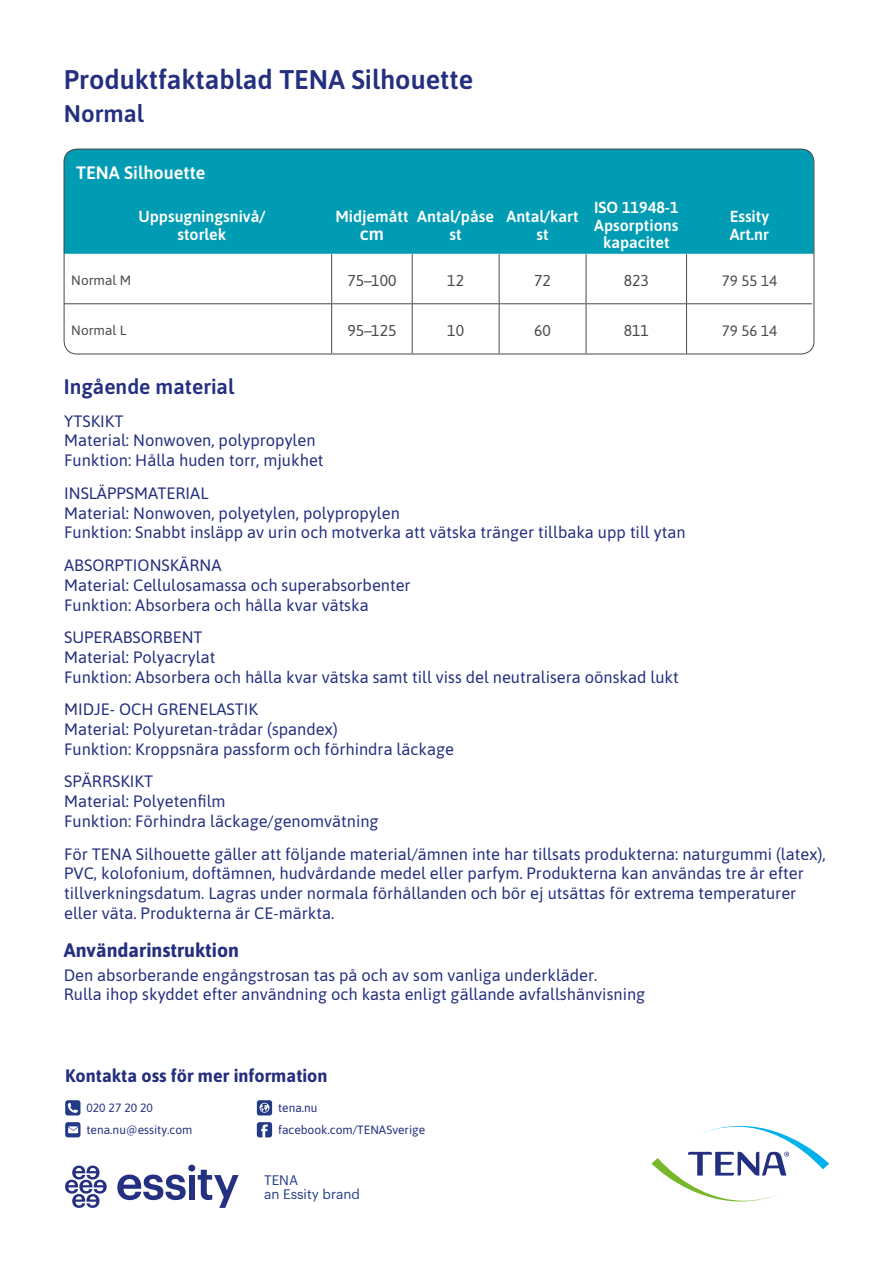
<style>
.page{position:relative;width:893px;height:1263px;background:#fff}
.page>*{position:absolute;margin:0;border:0;box-sizing:border-box;transform-origin:0 0}
.t1{font:600 27px "Asap";color:#242f7f}
.t2{font:600 24px "Asap";color:#242f7f}
.t3{font:600 21px "Asap";color:#242f7f}
.t4{font:700 19.5px "Asap";color:#242f7f}
.t5{font:700 18px "Asap";color:#242f7f}
.t6{font:600 18px "Asap";color:#fff}
.t7{font:16.5px/19.8px "Asap";color:#242f7f}
.t8{font:600 16.05px/17.4px "Asap";color:#fff;text-align:center}
.t9{font:15.75px "Asap";color:#4a4a49}
.t10{font:15px "Asap";color:#4a4a49}
.t11{font:13.5px/14.2px "Graphik";color:#213b86}
.t12{font:13.5px "Asap";color:#4a4a49}
.t13{font:12px/21.9px "Asap";color:#242f7f}
</style>
<div class="page">
<svg style="left:651px;top:1126px;width:178px;height:75px"></svg>
<div style="left:64px;top:149px;width:750px;height:105px;background:#009cb4"></div>
<hr style="left:64px;top:303px;width:267px;height:1px;background:#4a4a49">
<hr style="left:332px;top:303px;width:80px;height:1px;background:#4a4a49">
<hr style="left:413px;top:303px;width:86px;height:1px;background:#4a4a49">
<hr style="left:499px;top:303px;width:87px;height:1px;background:#4a4a49">
<hr style="left:586px;top:303px;width:100px;height:1px;background:#4a4a49">
<hr style="left:687px;top:303px;width:125px;height:1px;background:#4a4a49">
<hr style="left:331px;top:254px;width:1px;height:50px;background:#4a4a49">
<hr style="left:412px;top:254px;width:1px;height:50px;background:#4a4a49">
<hr style="left:499px;top:254px;width:1px;height:50px;background:#4a4a49">
<hr style="left:586px;top:254px;width:1px;height:50px;background:#4a4a49">
<hr style="left:686px;top:254px;width:1px;height:50px;background:#4a4a49">
<hr style="left:331px;top:304px;width:1px;height:49px;background:#4a4a49">
<hr style="left:412px;top:304px;width:1px;height:49px;background:#4a4a49">
<hr style="left:499px;top:304px;width:1px;height:49px;background:#4a4a49">
<hr style="left:586px;top:304px;width:1px;height:49px;background:#4a4a49">
<hr style="left:686px;top:304px;width:1px;height:49px;background:#4a4a49">
<div style="left:64px;top:149px;width:750px;height:205px;border:1px solid #4a4a49;border-radius:13px"></div>
<svg style="left:65px;top:1100px;width:15px;height:15px"></svg>
<svg style="left:65px;top:1122px;width:15px;height:15px"></svg>
<div style="left:257px;top:1100px;width:15px;height:15px;background:#213b86;border-radius:3px"></div>
<svg style="left:260px;top:1103px;width:9px;height:10px"></svg>
<svg style="left:257px;top:1122px;width:15px;height:15px"></svg>
<div style="left:189px;top:1175px;width:6px;height:24px;background:#253081"></div>
<div style="left:188px;top:1165px;width:7px;height:6px;background:#253081;border-radius:50%"></div>
<svg style="left:198px;top:1170px;width:41px;height:38px"></svg>
<svg style="left:117px;top:1174px;width:69px;height:26px"></svg>
<svg style="left:65px;top:1165px;width:42px;height:43px"></svg>
<h1 class="t1" style="left:64px;top:60px;width:411px">Produktfaktablad TENA Silhouette</h1>
<h2 class="t2" style="left:64px;top:97px;width:82px">Normal</h2>
<p class="t6" style="left:76px;top:160px;width:131px">TENA Silhouette</p>
<p class="t8" style="left:138px;top:207px;width:128px">Uppsugningsnivå/ storlek</p>
<p class="t8" style="left:335px;top:207px;width:75px">Midjemått</p>
<p class="t6" style="left:360px;top:221px;width:25px">cm</p>
<p class="t8" style="left:417px;top:207px;width:78px">Antal/påse st</p>
<p class="t8" style="left:507px;top:207px;width:73px">Antal/kart st</p>
<p class="t8" style="left:594px;top:198px;width:86px">ISO 11948-1<br>Apsorptions kapacitet</p>
<p class="t8" style="left:730px;top:207px;width:41px;text-align:left">Essity<br>Art.nr</p>
<p class="t12" style="left:71px;top:271px;width:61px">Normal M</p>
<p class="t9" style="left:347px;top:270px;width:51px">75–100</p>
<p class="t9" style="left:447px;top:270px;width:18px">12</p>
<p class="t9" style="left:534px;top:270px;width:18px">72</p>
<p class="t9" style="left:624px;top:270px;width:27px">823</p>
<p class="t10" style="left:722px;top:270px;width:57px">79 55 14</p>
<p class="t12" style="left:71px;top:321px;width:56px">Normal L</p>
<p class="t9" style="left:347px;top:319px;width:51px">95–125</p>
<p class="t9" style="left:447px;top:320px;width:18px">10</p>
<p class="t9" style="left:534px;top:320px;width:18px">60</p>
<p class="t9" style="left:624px;top:320px;width:27px">811</p>
<p class="t10" style="left:722px;top:320px;width:57px">79 56 14</p>
<p class="t3" style="left:64px;top:372px;width:172px">Ingående material</p>
<p class="t7" style="left:64px;top:410px;width:261px">YTSKIKT<br>Material: Nonwoven, polypropylen<br>Funktion: Hålla huden torr, mjukhet</p>
<p class="t7" style="left:64px;top:482px;width:623px">INSLÄPPSMATERIAL<br>Material: Nonwoven, polyetylen, polypropylen<br>Funktion: Snabbt insläpp av urin och motverka att vätska tränger tillbaka upp till ytan</p>
<p class="t7" style="left:64px;top:554px;width:348px">ABSORPTIONSKÄRNA<br>Material: Cellulosamassa och superabsorbenter<br>Funktion: Absorbera och hålla kvar vätska</p>
<p class="t7" style="left:64px;top:626px;width:616px">SUPERABSORBENT<br>Material: Polyacrylat<br>Funktion: Absorbera och hålla kvar vätska samt till viss del neutralisera oönskad lukt</p>
<p class="t7" style="left:64px;top:699px;width:391px">MIDJE- OCH GRENELASTIK<br>Material: Polyuretan-trådar (spandex)<br>Funktion: Kroppsnära passform och förhindra läckage</p>
<p class="t7" style="left:64px;top:771px;width:316px">SPÄRRSKIKT<br>Material: Polyetenfilm<br>Funktion: Förhindra läckage/genomvätning</p>
<p class="t7" style="left:64px;top:843px;width:763px">För TENA Silhouette gäller att följande material/ämnen inte har tillsats produkterna: naturgummi (latex), PVC, kolofonium, doftämnen, hudvårdande medel eller parfym. Produkterna kan användas tre år efter tillverkningsdatum. Lagras under normala förhållanden och bör ej utsättas för extrema temperaturer eller väta. Produkterna är CE-märkta.</p>
<p class="t4" style="left:64px;top:936px;width:177px">Användarinstruktion</p>
<p class="t7" style="left:64px;top:964px;width:583px">Den absorberande engångstrosan tas på och av som vanliga underkläder.<br>Rulla ihop skyddet efter användning och kasta enligt gällande avfallshänvisning</p>
<p class="t5" style="left:65px;top:1063px;width:264px">Kontakta oss för mer information</p>
<p class="t13" style="left:86px;top:1097px;width:107px">020 27 20 20 tena.nu@essity.com</p>
<p class="t13" style="left:278px;top:1097px;width:149px">tena.nu facebook.com/TENASverige</p>
<p class="t11" style="left:264px;top:1172px;width:97px">TENA<br>an Essity brand</p>
</div>
